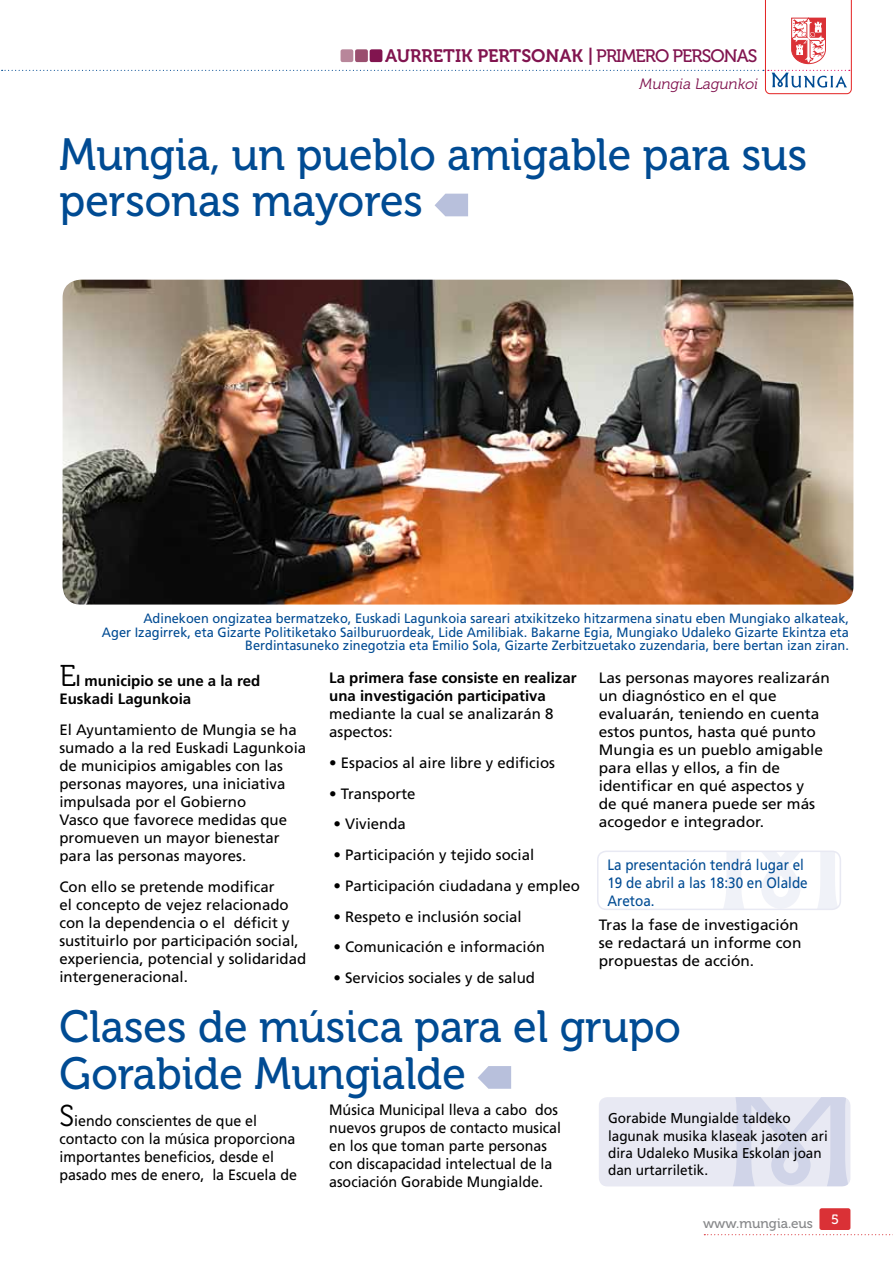
<style>
.page{position:relative;width:893px;height:1263px;background:#fff}
.page>*{position:absolute;margin:0;border:0;box-sizing:border-box;transform-origin:0 0}
.t1{font:45px/46.5px "Museo 500";color:#004b93;scale:.95 1}
.t2{font:18px "Museo 700";color:#81144f}
.t3{font:18px "Museo 500";color:#81144f}
.t4{font:15px/18px "Frutiger LT Std";color:#000}
.t5{font:15px/18px "Frutiger LT Std";color:#000;scale:.95 1}
.t6{font:700 15px/18px "Frutiger LT Std";color:#000}
.t7{font:15px/18px "Frutiger";color:#004b93;scale:.9 1}
.t8{font:italic 15px "Museo 300";color:#81144f}
.t9{font:14.25px/17.2px "Frutiger LT Std";color:#000;scale:.95 1}
.t10{font:13.5px/13.5px "Frutiger LT Std";color:#004b93;text-align:right;scale:.95 1}
.t11{font:13.5px "Museo 500";color:#87888a}
.t12{font:13.5px "Museo 500";color:#fff}
.s1{font-family:"Museo 500"}
.s2{font-family:"Museo 300";font-weight:400;font-size:30px}
.s3{font-family:"Museo 300";font-size:30px}
</style>
<div class="page">
<div style="left:819px;top:1208px;width:31px;height:22px;background:#da3136;border-radius:2px"></div>
<svg style="left:704px;top:1234px;width:189px;height:1px"></svg>
<svg style="left:2px;top:0;width:850px;height:94px"></svg>
<svg style="left:435px;top:194px;width:33px;height:22px"></svg>
<svg style="left:478px;top:1066px;width:33px;height:23px"></svg>
<div style="left:599px;top:1097px;width:251px;height:89px;background:#e8e9f3;border-radius:9px"></div>
<svg style="left:733px;top:1097px;width:117px;height:89px"></svg>
<svg style="left:724px;top:853px;width:114px;height:54px"></svg>
<div style="left:597px;top:850px;width:244px;height:60px;border:2px solid #e8e9f3;border-radius:9px"></div>
<img style="left:63px;top:280px;width:790px;height:324px">
<div style="left:341px;top:49px;width:12px;height:13px;background:#b8869a;border-radius:2px"></div>
<div style="left:355px;top:49px;width:13px;height:13px;background:#9a4e6e;border-radius:2px"></div>
<div style="left:370px;top:49px;width:12px;height:13px;background:#81144f;border-radius:2px"></div>
<p class="t2" style="left:385px;top:46px;width:13px">AURRE</p>
<p class="t2" style="left:443px;top:46px;width:205px">TIK PERTSONAK | <span class="s1">PRIMERO</span></p>
<p class="t3" style="left:672px;top:46px;width:12px">PERSONAS</p>
<p class="t8" style="left:639px;top:75px;width:123px">Mungia Lagunkoi</p>
<h1 class="t1" style="left:60px;top:132px;width:788px">Mungia, un pueblo amigable para sus personas mayores</h1>
<p class="t10" style="left:102px;top:612px;width:788px">Adinekoen ongizatea bermatzeko, Euskadi Lagunkoia sareari atxikitzeko hitzarmena sinatu eben Mungiako alkateak,<br>Ager Izagirrek, eta Gizarte Politiketako Sailburuordeak, Lide Amilibiak. Bakarne Egia, Mungiako Udaleko Gizarte Ekintza eta<br>Berdintasuneko zinegotzia eta Emilio Sola, Gizarte Zerbitzuetako zuzendaria, bere bertan izan ziran.</p>
<p class="t6" style="left:59px;top:672px;width:202px"><span class="s2">E</span>l municipio se une a la red<br>Euskadi Lagunkoia</p>
<p class="t4" style="left:59px;top:721px;width:248px">El Ayuntamiento de Mungia se ha sumado a la red Euskadi Lagunkoia de municipios amigables con las personas mayores, una iniciativa impulsada por el Gobierno<br>Vasco que favorece medidas que promueven un mayor bienestar para las personas mayores.</p>
<p class="t4" style="left:59px;top:877px;width:248px">Con ello se pretende modificar<br>el concepto de vejez relacionado con la dependencia o el déficit y sustituirlo por participación social, experiencia, potencial y solidaridad intergeneracional.</p>
<p class="t6" style="left:329px;top:669px;width:249px">La primera fase consiste en realizar una investigación participativa</p>
<p class="t4" style="left:329px;top:705px;width:226px">mediante la cual se analizarán 8 aspectos:</p>
<p class="t4" style="left:329px;top:754px;width:227px">• Espacios al aire libre y edificios</p>
<p class="t4" style="left:329px;top:784px;width:88px">• Transporte</p>
<p class="t4" style="left:333px;top:815px;width:74px">• Vivienda</p>
<p class="t4" style="left:333px;top:846px;width:202px">• Participación y tejido social</p>
<p class="t4" style="left:333px;top:877px;width:248px">• Participación ciudadana y empleo</p>
<p class="t4" style="left:333px;top:907px;width:190px">• Respeto e inclusión social</p>
<p class="t4" style="left:333px;top:938px;width:213px">• Comunicación e información</p>
<p class="t4" style="left:333px;top:969px;width:203px">• Servicios sociales y de salud</p>
<p class="t4" style="left:599px;top:669px;width:232px">Las personas mayores realizarán un diagnóstico en el que evaluarán, teniendo en cuenta estos puntos, hasta qué punto<br>Mungia es un pueblo amigable para ellas y ellos, a fin de identificar en qué aspectos y<br>de qué manera puede ser más acogedor e integrador.</p>
<p class="t7" style="left:607px;top:855px;width:224px">La presentación tendrá lugar el<br>19 de abril a las 18:30 en Olalde<br>Aretoa.</p>
<p class="t4" style="left:599px;top:916px;width:204px">Tras la fase de investigación se redactará un informe con propuestas de acción.</p>
<h1 class="t1" style="left:60px;top:1004px;width:655px">Clases de música para el grupo<br>Gorabide Mungialde</h1>
<p class="t5" style="left:59px;top:1112px;width:252px"><span class="s3">S</span>iendo conscientes de que el contacto con la música proporciona importantes beneficios, desde el pasado mes de enero, la Escuela de</p>
<p class="t5" style="left:329px;top:1100px;width:246px">Música Municipal lleva a cabo dos nuevos grupos de contacto musical en los que toman parte personas con discapacidad intelectual de la asociación Gorabide Mungialde.</p>
<p class="t9" style="left:608px;top:1110px;width:233px">Gorabide Mungialde taldeko lagunak musika klaseak jasoten ari dira Udaleko Musika Eskolan joan dan urtarriletik.</p>
<p class="t11" style="left:703px;top:1215px;width:112px">www.mungia.eus</p>
<p class="t12" style="left:831px;top:1212px;width:9px">5</p>
</div>
